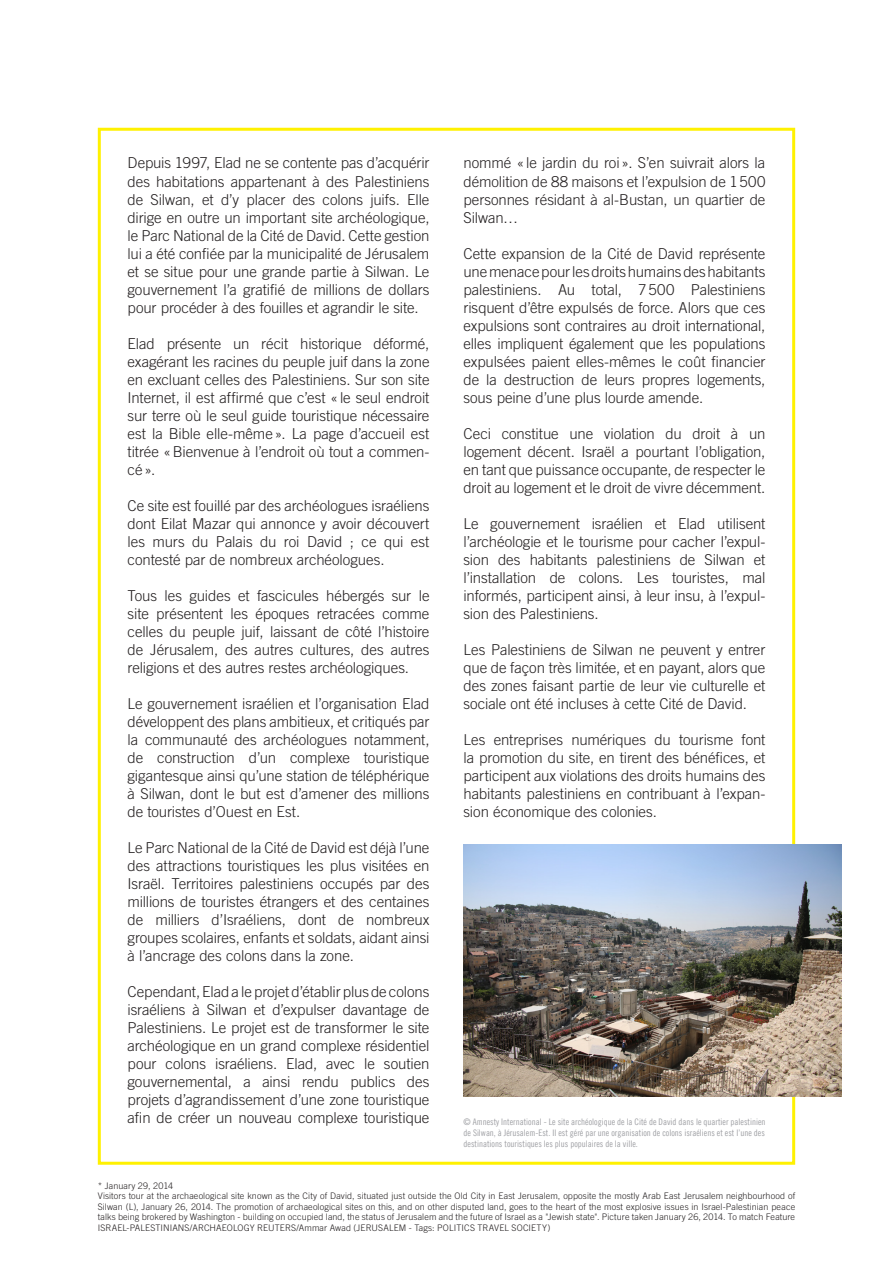
<style>
.page{position:relative;width:893px;height:1263px;background:#fff}
.page>*{position:absolute;margin:0;border:0;box-sizing:border-box;transform-origin:0 0}
.Wording{font:300 15px/18px "Amnesty Trade Gothic";letter-spacing:-.005em;color:#231f20;text-align:justify}
.Wording-2{font:300 9px/10.5px "Amnesty Trade Gothic";letter-spacing:.015em;color:#231f20;text-align:justify}
.t1{font:9px/10.8px "Amnesty Trade Gothic Cn 18";color:#a0a1a5;text-align:justify}
</style>
<div class="page">
<img style="left:463px;top:844px;width:379px;height:252px">
<p class="Wording" style="left:128px;top:154px;width:303px">Depuis 1997, Elad ne se contente pas d’acquérir des habitations appartenant à des Palestiniens de Silwan, et d’y placer des colons juifs. Elle dirige en outre un important site archéologique, le Parc National de la Cité de David. Cette gestion lui a été confiée par la municipalité de Jérusalem et se situe pour une grande partie à Silwan. Le gouvernement l’a gratifié de millions de dollars pour procéder à des fouilles et agrandir le site.</p>
<p class="Wording" style="left:128px;top:334px;width:303px">Elad présente un récit historique déformé, exagérant les racines du peuple juif dans la zone en excluant celles des Palestiniens. Sur son site Internet, il est affirmé que c’est « le seul endroit sur terre où le seul guide touristique nécessaire est la Bible elle-même». La page d’accueil est titrée «Bienvenue à l’endroit où tout a commen&shy;cé ».</p>
<p class="Wording" style="left:128px;top:496px;width:303px">Ce site est fouillé par des archéologues israéliens dont Eilat Mazar qui annonce y avoir découvert les murs du Palais du roi David ; ce qui est contesté par de nombreux archéologues.</p>
<p class="Wording" style="left:128px;top:586px;width:303px">Tous les guides et fascicules hébergés sur le site présentent les époques retracées comme celles du peuple juif, laissant de côté l’histoire de Jérusalem, des autres cultures, des autres religions et des autres restes archéologiques.</p>
<p class="Wording" style="left:128px;top:694px;width:303px">Le gouvernement israélien et l’organisation Elad développent des plans ambitieux, et critiqués par la communauté des archéologues notamment, de construction d’un complexe touristique gigantesque ainsi qu’une station de téléphérique à Silwan, dont le but est d’amener des millions de touristes d’Ouest en Est.</p>
<p class="Wording" style="left:128px;top:838px;width:303px">Le Parc National de la Cité de David est déjà l’une des attractions touristiques les plus visitées en Israël. Territoires palestiniens occupés par des millions de touristes étrangers et des centaines de milliers d’Israéliens, dont de nombreux groupes scolaires, enfants et soldats, aidant ainsi à l’ancrage des colons dans la zone.</p>
<p class="Wording" style="left:128px;top:982px;width:303px">Cependant, Elad a le projet d’établir plus de colons israéliens à Silwan et d’expulser davantage de Palestiniens. Le projet est de transformer le site archéologique en un grand complexe résidentiel pour colons israéliens. Elad, avec le soutien gouvernemental, a ainsi rendu publics des projets d’agrandissement d’une zone touristique afin de créer un nouveau complexe touristique</p>
<p class="Wording" style="left:463px;top:154px;width:303px">nommé « le jardin du roi ». S’en suivrait alors la démolition de 88 maisons et l’expulsion de 1500 personnes résidant à al-Bustan, un quartier de Silwan…</p>
<p class="Wording" style="left:463px;top:244px;width:303px">Cette expansion de la Cité de David représente une menace pour les droits humains des habitants palestiniens. Au total, 7500 Palestiniens risquent d’être expulsés de force. Alors que ces expulsions sont contraires au droit international, elles impliquent également que les populations expulsées paient elles-mêmes le coût financier de la destruction de leurs propres logements, sous peine d’une plus lourde amende.</p>
<p class="Wording" style="left:463px;top:424px;width:303px">Ceci constitue une violation du droit à un logement décent. Israël a pourtant l’obligation, en tant que puissance occupante, de respecter le droit au logement et le droit de vivre décemment.</p>
<p class="Wording" style="left:463px;top:514px;width:303px">Le gouvernement israélien et Elad utilisent l’archéologie et le tourisme pour cacher l’expul&shy;sion des habitants palestiniens de Silwan et l’installation de colons. Les touristes, mal informés, participent ainsi, à leur insu, à l’expul&shy;sion des Palestiniens.</p>
<p class="Wording" style="left:463px;top:640px;width:303px">Les Palestiniens de Silwan ne peuvent y entrer que de façon très limitée, et en payant, alors que des zones faisant partie de leur vie culturelle et sociale ont été incluses à cette Cité de David.</p>
<p class="Wording" style="left:463px;top:730px;width:303px">Les entreprises numériques du tourisme font la promotion du site, en tirent des bénéfices, et participent aux violations des droits humains des habitants palestiniens en contribuant à l’expan&shy;sion économique des colonies.</p>
<p class="t1" style="left:463px;top:1116px;width:304px">© Amnesty International - Le site archéologique de la Cité de David dans le quartier palestinien de Silwan, à Jérusalem-Est. Il est géré par une organisation de colons israéliens et est l’une des destinations touristiques les plus populaires de la ville.</p>
<p class="Wording-2" style="left:98px;top:1180px;width:77px">* January 29, 2014</p>
<p class="Wording-2" style="left:98px;top:1190px;width:699px">Visitors tour at the archaeological site known as the City of David, situated just outside the Old City in East Jerusalem, opposite the mostly Arab East Jerusalem neighbourhood of Silwan (L), January 26, 2014. The promotion of archaeological sites on this, and on other disputed land, goes to the heart of the most explosive issues in Israel-Palestinian peace talks being brokered by Washington - building on occupied land, the status of Jerusalem and the future of Israel as a "Jewish state". Picture taken January 26, 2014. To match Feature ISRAEL-PALESTINIANS/ARCHAEOLOGY REUTERS/Ammar Awad (JERUSALEM - Tags: POLITICS TRAVEL SOCIETY)</p>
</div>
